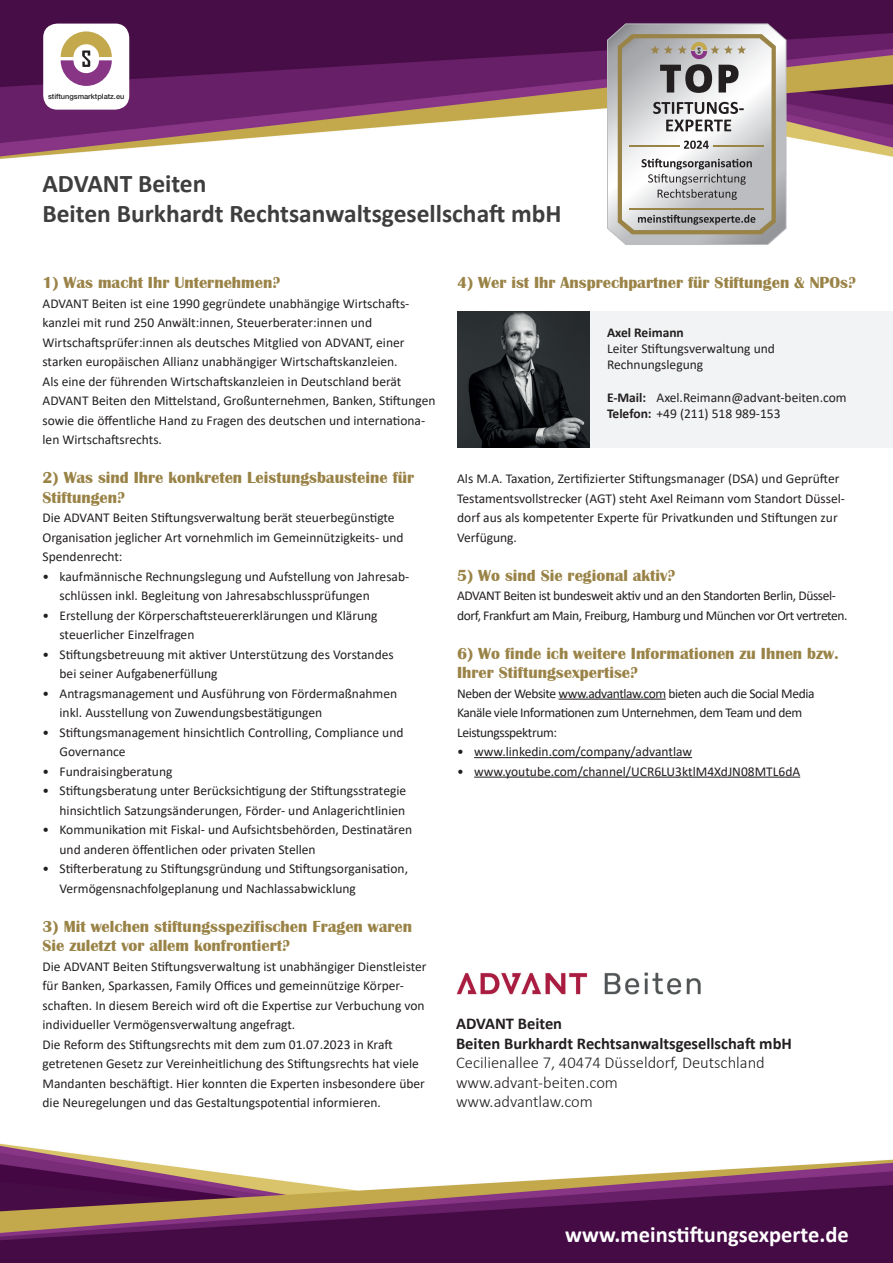
<style>
.page{position:relative;width:893px;height:1263px;background:#fff}
.page>*{position:absolute;margin:0;border:0;box-sizing:border-box;transform-origin:0 0}
.t1{font:700 25.5px/30.6px "Calibri";color:#3e3e3f}
.t2{font:700 22.5px "Calibri";color:#fff}
.t3{font:700 16.5px/19.5px "Britannic";color:#9a8347}
.t4{font:300 16.5px/19.5px "Calibri";color:#231f20}
.t5{font:700 16.5px/19.5px "Calibri";color:#231f20}
.t6{font:13.5px/19.5px "Calibri";color:#231f20}
.t7{font:13.5px/19.5px "Calibri";letter-spacing:-.03em;color:#231f20}
.t8{font:700 13.5px "Calibri";color:#231f20}
.t9{font:500 7.35px "Helvetica Neue";color:#231f20}
.s1{font-weight:700}
</style>
<div class="page">
<div style="left:457px;top:311px;width:436px;height:137px;background:#f2f3f4"></div>
<img style="left:0;top:0;width:893px;height:159px">
<img style="left:457px;top:311px;width:132px;height:137px">
<hr style="left:559px;top:699px;width:107px;height:1px;background:#231f20">
<hr style="left:474px;top:757px;width:218px;height:1px;background:#231f20">
<hr style="left:474px;top:777px;width:326px;height:1px;background:#231f20">
<img style="left:0;top:1143px;width:893px;height:120px">
<div style="left:43px;top:24px;width:86px;height:86px;background:#fff;border-radius:14px"></div>
<svg style="left:61px;top:31px;width:51px;height:55px"></svg>
<img style="left:456px;top:972px;width:245px;height:23px">
<svg style="left:606px;top:22px;width:181px;height:223px"></svg>
<p class="t9" style="left:48px;top:92px;width:78px">stiftungsmarktplatz.eu</p>
<h1 class="t1" style="left:43px;top:168px;width:521px">ADVANT Beiten<br>Beiten Burkhardt Rechtsanwaltsgesellschaft mbH</h1>
<p class="t3" style="left:43px;top:273px;width:239px">1) Was macht Ihr Unternehmen?</p>
<p class="t6" style="left:43px;top:293px;width:394px">ADVANT Beiten ist eine 1990 gegründete unabhängige Wirtschafts&shy;kanzlei mit rund 250 Anwält:innen, Steuerberater:innen und Wirtschaftsprüfer:innen als deutsches Mitglied von ADVANT, einer starken europäischen Allianz unabhängiger Wirtschaftskanzleien.<br>Als eine der führenden Wirtschaftskanzleien in Deutschland berät ADVANT Beiten den Mittelstand, Großunternehmen, Banken, Stiftungen sowie die öffentliche Hand zu Fragen des deutschen und internationa&shy;len Wirtschaftsrechts.</p>
<p class="t3" style="left:43px;top:468px;width:373px">2) Was sind Ihre konkreten Leistungsbausteine für<br>Stiftungen?</p>
<p class="t6" style="left:43px;top:507px;width:363px">Die ADVANT Beiten Stiftungsverwaltung berät steuerbegünstigte<br>Organisation jeglicher Art vornehmlich im Gemeinnützigkeits- und<br>Spendenrecht:</p>
<p class="t6" style="left:60px;top:566px;width:351px;text-indent:-17px">• kaufmännische Rechnungslegung und Aufstellung von Jahresab&shy;schlüssen inkl. Begleitung von Jahresabschlussprüfungen</p>
<p class="t6" style="left:60px;top:605px;width:320px;text-indent:-17px">• Erstellung der Körperschaftsteuererklärungen und Klärung steuerlicher Einzelfragen</p>
<p class="t6" style="left:60px;top:644px;width:336px;text-indent:-17px">• Stiftungsbetreuung mit aktiver Unterstützung des Vorstandes bei seiner Aufgabenerfüllung</p>
<p class="t6" style="left:60px;top:683px;width:339px;text-indent:-17px">• Antragsmanagement und Ausführung von Fördermaßnahmen inkl. Ausstellung von Zuwendungsbestätigungen</p>
<p class="t6" style="left:60px;top:722px;width:345px;text-indent:-17px">• Stiftungsmanagement hinsichtlich Controlling, Compliance und<br>Governance</p>
<p class="t6" style="left:43px;top:761px;width:131px">• Fundraisingberatung</p>
<p class="t6" style="left:43px;top:780px;width:365px;text-align:right">• Stiftungsberatung unter Berücksichtigung der Stiftungsstrategie hinsichtlich Satzungsänderungen, Förder- und Anlagerichtlinien</p>
<p class="t6" style="left:60px;top:819px;width:354px;text-indent:-17px">• Kommunikation mit Fiskal- und Aufsichtsbehörden, Destinatären und anderen öffentlichen oder privaten Stellen</p>
<p class="t6" style="left:60px;top:858px;width:350px;text-indent:-17px">• Stifterberatung zu Stiftungsgründung und Stiftungsorganisation,<br>Vermögensnachfolgeplanung und Nachlassabwicklung</p>
<p class="t3" style="left:43px;top:916px;width:371px">3) Mit welchen stiftungsspezifischen Fragen waren<br>Sie zuletzt vor allem konfrontiert?</p>
<p class="t6" style="left:43px;top:956px;width:386px">Die ADVANT Beiten Stiftungsverwaltung ist unabhängiger Dienstleister für Banken, Sparkassen, Family Offices und gemeinnützige Körper&shy;schaften. In diesem Bereich wird oft die Expertise zur Verbuchung von individueller Vermögensverwaltung angefragt.<br>Die Reform des Stiftungsrechts mit dem zum 01.07.2023 in Kraft getretenen Gesetz zur Vereinheitlichung des Stiftungsrechts hat viele Mandanten beschäftigt. Hier konnten die Experten insbesondere über die Neuregelungen und das Gestaltungspotential informieren.</p>
<p class="t3" style="left:457px;top:273px;width:400px">4) Wer ist Ihr Ansprechpartner für Stiftungen &amp; NPOs?</p>
<p class="t8" style="left:607px;top:323px;width:78px">Axel Reimann</p>
<p class="t6" style="left:607px;top:340px;width:169px;line-height:16.2px">Leiter Stiftungsverwaltung und<br>Rechnungslegung</p>
<p class="t6" style="left:607px;top:389px;width:241px;line-height:16.2px"><span class="s1">E-Mail:</span> Axel.Reimann@advant-beiten.com<br><span class="s1">Telefon:</span> +49 (211) 518 989-153</p>
<p class="t6" style="left:457px;top:468px;width:389px">Als M.A. Taxation, Zertifizierter Stiftungsmanager (DSA) und Geprüfter Testamentsvollstrecker (AGT) steht Axel Reimann vom Standort Düssel&shy;dorf aus als kompetenter Experte für Privatkunden und Stiftungen zur Verfügung.</p>
<p class="t3" style="left:457px;top:565px;width:220px">5) Wo sind Sie regional aktiv?</p>
<p class="t7" style="left:457px;top:585px;width:392px">ADVANT Beiten ist bundesweit aktiv und an den Standorten Berlin, Düssel&shy;dorf, Frankfurt am Main, Freiburg, Hamburg und München vor Ort vertreten.</p>
<p class="t3" style="left:457px;top:643px;width:383px">6) Wo finde ich weitere Informationen zu Ihnen bzw.<br>Ihrer Stiftungsexpertise?</p>
<p class="t7" style="left:457px;top:683px;width:359px">Neben der Website www.advantlaw.com bieten auch die Social Media<br>Kanäle viele Informationen zum Unternehmen, dem Team und dem<br>Leistungsspektrum:</p>
<p class="t6" style="left:457px;top:741px;width:237px">• www.linkedin.com/company/advantlaw</p>
<p class="t6" style="left:457px;top:761px;width:345px">• www.youtube.com/channel/UCR6LU3ktlM4XdJN08MTL6dA</p>
<p class="t5" style="left:456px;top:1014px;width:337px">ADVANT Beiten<br>Beiten Burkhardt Rechtsanwaltsgesellschaft mbH</p>
<p class="t4" style="left:456px;top:1053px;width:310px">Cecilienallee 7, 40474 Düsseldorf, Deutschland www.advant-beiten.com<br>www.advantlaw.com</p>
<h2 class="t2" style="left:565px;top:1218px;width:285px">www.meinstiftungsexperte.de</h2>
</div>
